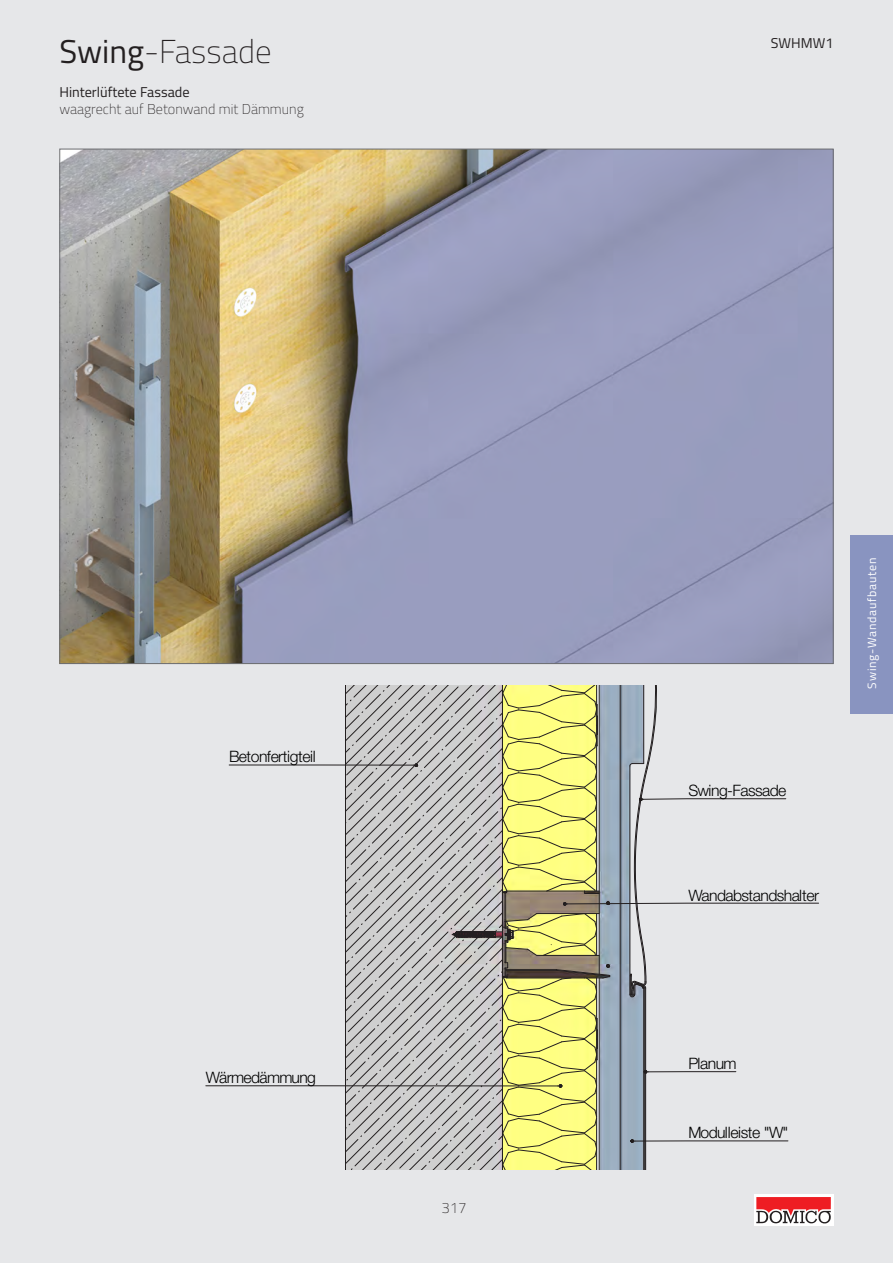
<style>
.page{position:relative;width:893px;height:1263px;background:#fff}
.page>*{position:absolute;margin:0;border:0;box-sizing:border-box;transform-origin:0 0}
._02_Subhead{font:100 33px "Titillium";color:#231f20}
.t1{font:300 15.75px "Helvetica Neue LT Pro";letter-spacing:-.04em;color:#000}
.t2{font:100 15px "Titillium";color:#231f20}
._03_Fließtext{font:100 14.25px "Titillium";color:#231f20}
._02_Subhead-2{font:14.25px "Titillium";color:#231f20}
.Nummer{font:14.25px "Titillium";color:#231f20}
.t3{font:12px "Titillium";letter-spacing:.065em;color:#fff}
.s1{font-weight:400}
</style>
<div class="page">
<div style="left:1px;top:0;width:892px;height:1263px;background:#e6e7e9"></div>
<hr style="left:0;top:0;width:1px;height:1263px;background:#e6e7e9">
<div style="left:754px;top:1194px;width:79px;height:32px;background:#fff"></div>
<svg style="left:756px;top:1197px;width:75px;height:26px"></svg>
<div style="left:850px;top:535px;width:43px;height:178px;background:#8994c0"></div>
<img style="left:62px;top:151px;width:769px;height:511px">
<svg style="left:206px;top:686px;width:613px;height:484px"></svg>
<p class="_02_Subhead" style="left:59px;top:28px;width:214px"><span class="s1">Swing</span>-Fassade</p>
<p class="_02_Subhead-2" style="left:59px;top:82px;width:132px">Hinterlüftete Fassade</p>
<p class="_03_Fließtext" style="left:59px;top:99px;width:246px">waagrecht auf Betonwand mit Dämmung</p>
<p class="t1" style="left:229px;top:747px;width:88px">Betonfertigteil</p>
<p class="t1" style="left:206px;top:1068px;width:112px">Wärmedämmung</p>
<p class="t2" style="left:441px;top:1197px;width:27px">317</p>
<p class="Nummer" style="left:771px;top:33px;width:64px">SWHMW1</p>
<p class="t1" style="left:688px;top:781px;width:100px">Swing-Fassade</p>
<p class="t1" style="left:688px;top:885px;width:132px">Wandabstandshalter</p>
<p class="t3" style="left:863px;top:688px;width:133px;rotate:-90deg">Swing-Wandaufbauten</p>
<p class="t1" style="left:688px;top:1054px;width:50px">Planum</p>
<p class="t1" style="left:688px;top:1123px;width:102px">Modulleiste "W"</p>
</div>
